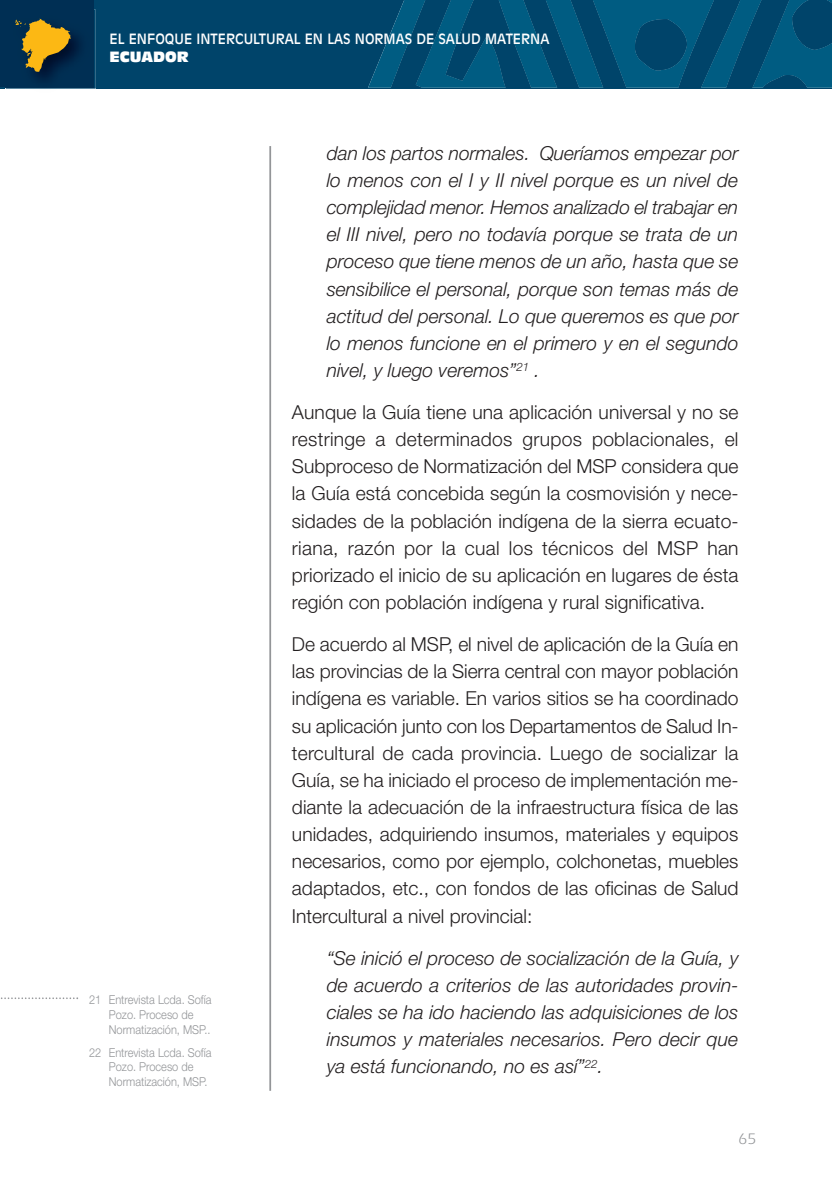
<style>
.page{position:relative;width:832px;height:1180px;background:#fff}
.page>*{position:absolute;margin:0;border:0;box-sizing:border-box;transform-origin:0 0}
.t1{font:300 19.25px/27.1px "Helvetica Neue";color:#231f20;text-align:justify}
.t2{font:italic 300 19.25px/27.1px "Helvetica Neue";color:#231f20;text-align:justify}
.t3{font:15.75px "Itc Eras";color:#939598}
.t4{font:14px "Incised 901 BT";color:#fff}
.t5{font:14px "Incised 901 BT Compact";color:#fff}
.t6{font:300 12.25px/14.9px "Helvetica Neue";color:#939598;scale:.9 1}
</style>
<div class="page">
<div style="left:0;top:0;width:832px;height:89px;background:#00446a"></div>
<svg style="left:368px;top:32px;width:23px;height:56px"></svg>
<svg style="left:391px;top:0;width:441px;height:88px"></svg>
<div style="left:0;top:0;width:94px;height:87px;background:#002f54"></div>
<img style="left:6px;top:10px;width:90px;height:79px">
<img style="left:6px;top:10px;width:88px;height:77px">
<svg style="left:15px;top:19px;width:56px;height:53px"></svg>
<hr style="left:269px;top:146px;width:2px;height:944px;background:#939598">
<svg style="left:1px;top:997px;width:77px;height:1px"></svg>
<p class="t4" style="left:109px;top:34px;width:441px">EL ENFOQUE INTERCULTURAL EN LAS NORMAS DE SALUD MATERNA</p>
<p class="t5" style="left:109px;top:51px;width:81px">ECUADOR</p>
<p class="t6" style="left:109px;top:993px;width:116px;text-indent:-20px">21 Entrevista Lcda. Sofía<br>Pozo. Proceso de<br>Normatización, MSP..</p>
<p class="t6" style="left:109px;top:1045px;width:116px;text-indent:-20px">22 Entrevista Lcda. Sofía<br>Pozo. Proceso de<br>Normatización, MSP.</p>
<p class="t2" style="left:327px;top:141px;width:413px">dan los partos normales. Queríamos empezar por lo menos con el I y II nivel porque es un nivel de complejidad menor. Hemos analizado el trabajar en el III nivel, pero no todavía porque se trata de un proceso que tiene menos de un año, hasta que se sensibilice el personal, porque son temas más de actitud del personal. Lo que queremos es que por lo menos funcione en el primero y en el segundo nivel, y luego veremos”<sup>21</sup> .</p>
<p class="t1" style="left:292px;top:400px;width:448px">Aunque la Guía tiene una aplicación universal y no se restringe a determinados grupos poblacionales, el Subproceso de Normatización del MSP considera que la Guía está concebida según la cosmovisión y nece&shy;sidades de la población indígena de la sierra ecuato&shy;riana, razón por la cual los técnicos del MSP han priorizado el inicio de su aplicación en lugares de ésta región con población indígena y rural significativa.</p>
<p class="t1" style="left:292px;top:632px;width:448px">De acuerdo al MSP, el nivel de aplicación de la Guía en las provincias de la Sierra central con mayor población indígena es variable. En varios sitios se ha coordinado su aplicación junto con los Departamentos de Salud In&shy;tercultural de cada provincia. Luego de socializar la Guía, se ha iniciado el proceso de implementación me&shy;diante la adecuación de la infraestructura física de las unidades, adquiriendo insumos, materiales y equipos necesarios, como por ejemplo, colchonetas, muebles adaptados, etc., con fondos de las oficinas de Salud Intercultural a nivel provincial:</p>
<p class="t2" style="left:327px;top:945px;width:413px">“Se inició el proceso de socialización de la Guía, y de acuerdo a criterios de las autoridades provin&shy;ciales se ha ido haciendo las adquisiciones de los insumos y materiales necesarios. Pero decir que ya está funcionando, no es así”<sup>22</sup>.</p>
<p class="t3" style="left:738px;top:1133px;width:19px">65</p>
</div>
